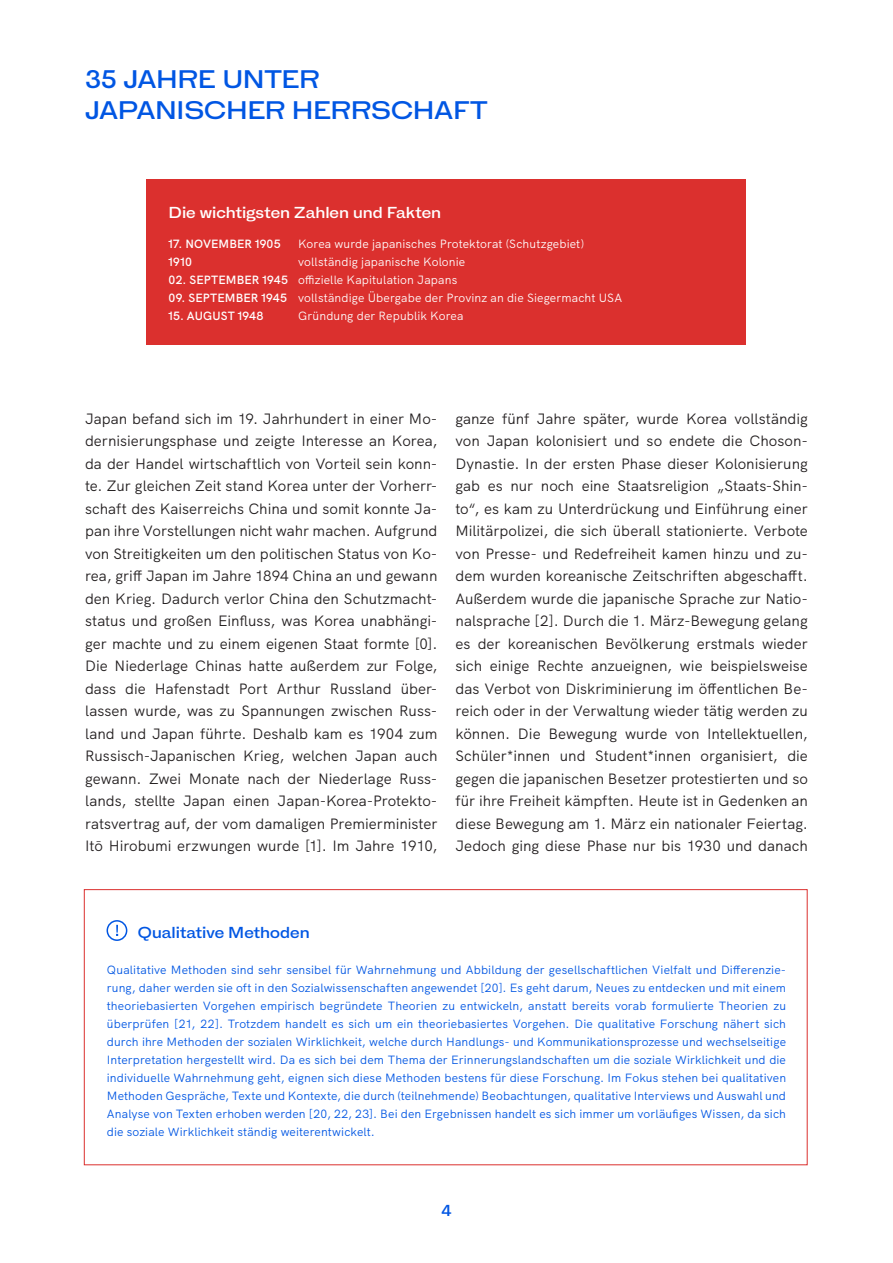
<style>
.page{position:relative;width:893px;height:1263px;background:#fff}
.page>*{position:absolute;margin:0;border:0;box-sizing:border-box;transform-origin:0 0}
.t1{font:600 24px/31.2px "HK Gothic";letter-spacing:-.015em;color:#0056e3}
.t2{font:15px/22.5px "HK Grotesk";color:#231f20;text-align:justify}
.t3{font:600 15px "HK Gothic";color:#fff}
.t4{font:600 15px "HK Gothic";color:#0056e3}
.t5{font:12px/18px "HK Grotesk";letter-spacing:.01em;color:#0056e3;text-align:justify}
.t6{font:12px/18px "HK Grotesk";letter-spacing:.01em;color:#fff}
.t7{font:600 12px/18px "HK Grotesk";letter-spacing:.01em;color:#fff}
</style>
<div class="page">
<div style="left:147px;top:179px;width:599px;height:165px;background:#db302e"></div>
<div style="left:107px;top:920px;width:20px;height:21px;border:2px solid #0056e3;border-radius:50%"></div>
<svg style="left:116px;top:925px;width:2px;height:11px"></svg>
<h1 class="t1" style="left:85px;top:61px;width:404px">35 JAHRE UNTER<br>JAPANISCHER HERRSCHAFT</h1>
<p class="t3" style="left:169px;top:200px;width:274px">Die wichtigsten Zahlen und Fakten</p>
<p class="t6" style="left:298px;top:234px;width:326px">Korea wurde japanisches Protektorat (Schutzgebiet) vollständig japanische Kolonie<br>offizielle Kapitulation Japans<br>vollständige Übergabe der Provinz an die Siegermacht USA Gründung der Republik Korea</p>
<p class="t7" style="left:169px;top:234px;width:114px">17. NOVEMBER 1905<br>1910</p>
<p class="t7" style="left:169px;top:270px;width:121px">02. SEPTEMBER 1945</p>
<p class="t7" style="left:169px;top:288px;width:120px">09. SEPTEMBER 1945</p>
<p class="t7" style="left:169px;top:306px;width:96px">15. AUGUST 1948</p>
<p class="t2" style="left:85px;top:406px;width:354px">Japan befand sich im 19. Jahrhundert in einer Mo&shy;dernisierungsphase und zeigte Interesse an Korea, da der Handel wirtschaftlich von Vorteil sein konn&shy;te. Zur gleichen Zeit stand Korea unter der Vorherr&shy;schaft des Kaiserreichs China und somit konnte Ja&shy;pan ihre Vorstellungen nicht wahr machen. Aufgrund von Streitigkeiten um den politischen Status von Ko&shy;rea, griff Japan im Jahre 1894 China an und gewann den Krieg. Dadurch verlor China den Schutzmacht&shy;status und großen Einfluss, was Korea unabhängi&shy;ger machte und zu einem eigenen Staat formte [0].<br>Die Niederlage Chinas hatte außerdem zur Folge, dass die Hafenstadt Port Arthur Russland über&shy;lassen wurde, was zu Spannungen zwischen Russ&shy;land und Japan führte. Deshalb kam es 1904 zum Russisch-Japanischen Krieg, welchen Japan auch gewann. Zwei Monate nach der Niederlage Russ&shy;lands, stellte Japan einen Japan-Korea-Protekto&shy;ratsvertrag auf, der vom damaligen Premierminister Itō Hirobumi erzwungen wurde [1]. Im Jahre 1910,</p>
<p class="t2" style="left:455px;top:406px;width:354px">ganze fünf Jahre später, wurde Korea vollständig von Japan kolonisiert und so endete die Choson-Dynastie. In der ersten Phase dieser Kolonisierung gab es nur noch eine Staatsreligion „Staats-Shin&shy;to“, es kam zu Unterdrückung und Einführung einer Militärpolizei, die sich überall stationierte. Verbote von Presse- und Redefreiheit kamen hinzu und zu&shy;dem wurden koreanische Zeitschriften abgeschafft.<br>Außerdem wurde die japanische Sprache zur Natio&shy;nalsprache [2]. Durch die 1. März-Bewegung gelang es der koreanischen Bevölkerung erstmals wieder sich einige Rechte anzueignen, wie beispielsweise das Verbot von Diskriminierung im öffentlichen Be&shy;reich oder in der Verwaltung wieder tätig werden zu können. Die Bewegung wurde von Intellektuellen, Schüler*innen und Student*innen organisiert, die gegen die japanischen Besetzer protestierten und so für ihre Freiheit kämpften. Heute ist in Gedenken an diese Bewegung am 1. März ein nationaler Feiertag.<br>Jedoch ging diese Phase nur bis 1930 und danach</p>
<p class="t4" style="left:138px;top:919px;width:174px">Qualitative Methoden</p>
<p class="t5" style="left:107px;top:960px;width:681px">Qualitative Methoden sind sehr sensibel für Wahrnehmung und Abbildung der gesellschaftlichen Vielfalt und Differenzie&shy;rung, daher werden sie oft in den Sozialwissenschaften angewendet [20]. Es geht darum, Neues zu entdecken und mit einem theoriebasierten Vorgehen empirisch begründete Theorien zu entwickeln, anstatt bereits vorab formulierte Theorien zu überprüfen [21, 22]. Trotzdem handelt es sich um ein theoriebasiertes Vorgehen. Die qualitative Forschung nähert sich durch ihre Methoden der sozialen Wirklichkeit, welche durch Handlungs- und Kommunikationsprozesse und wechselseitige Interpretation hergestellt wird. Da es sich bei dem Thema der Erinnerungslandschaften um die soziale Wirklichkeit und die individuelle Wahrnehmung geht, eignen sich diese Methoden bestens für diese Forschung. Im Fokus stehen bei qualitativen Methoden Gespräche, Texte und Kontexte, die durch (teilnehmende) Beobachtungen, qualitative Interviews und Auswahl und Analyse von Texten erhoben werden [20, 22, 23]. Bei den Ergebnissen handelt es sich immer um vorläufiges Wissen, da sich die soziale Wirklichkeit ständig weiterentwickelt.</p>
<p class="t4" style="left:441px;top:1198px;width:12px">4</p>
</div>
